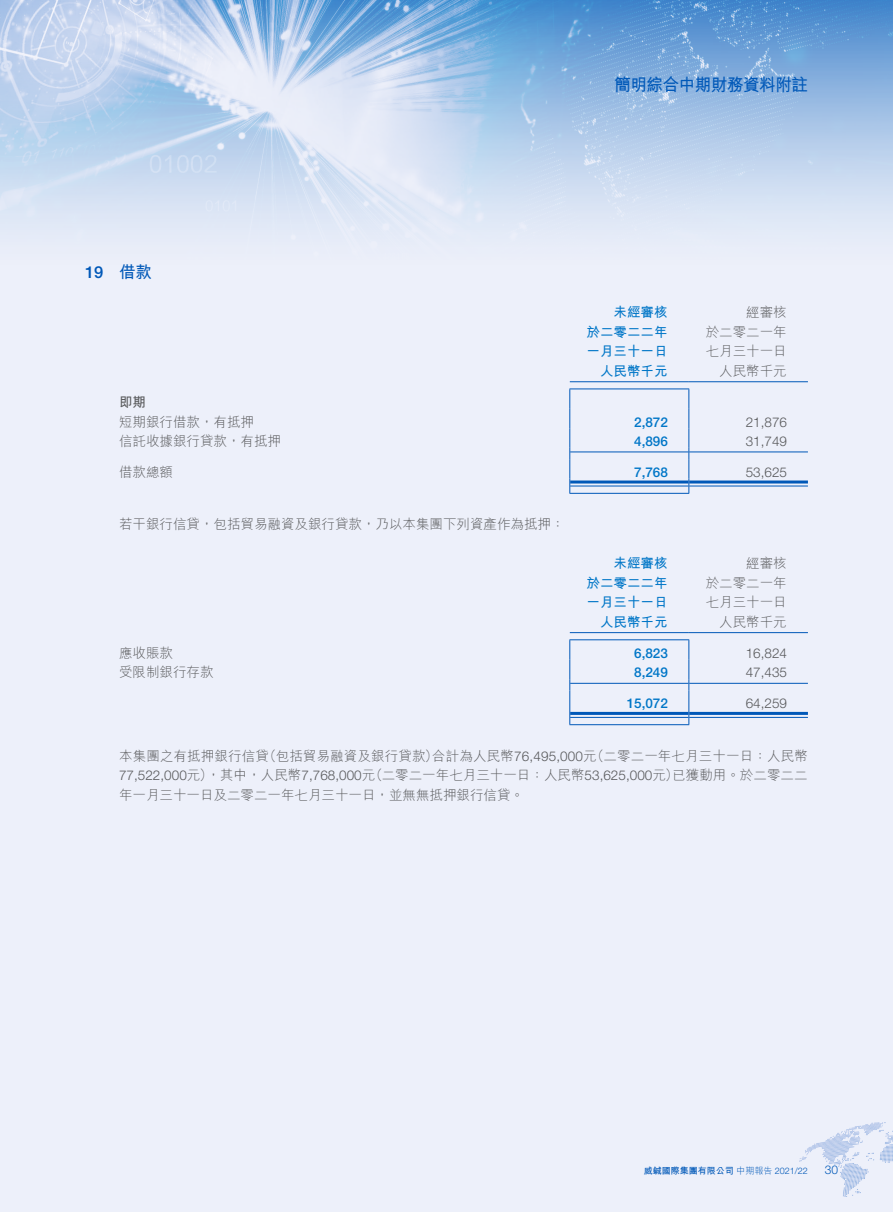
<style>
.page{position:relative;width:893px;height:1212px;background:#edf0fa}
.page>*{position:absolute;margin:0;border:0;box-sizing:border-box;transform-origin:0 0}
.t1{font:700 17.4px "M Hei HK";letter-spacing:-.025em;color:#0058b8;scale:.95 1}
.t2{font:700 16.5px "M Hei HK";color:#0058b8}
.t3{font:500 16.5px "Helvetica Neue LT Std";color:#0058b8}
.t4{font:300 13.5px/19.5px "M Hei HK";color:#57585a;text-align:right}
.t5{font:300 13.5px "Helvetica Neue LT Std";color:#57585a}
.t6{font:700 13.5px/19.5px "M Hei HK";color:#0076c7;text-align:justify}
.t7{font:500 13.5px "Helvetica Neue LT Std";color:#0076c7}
.t8{font:700 13.5px "M Hei HK";color:#57585a}
.t9{font:300 12px "Helvetica Neue LT Std";color:#0058b8}
.t10{font:700 9px "M Hei HK";color:#0058b8}
.s1{font-family:"Helvetica Neue LT Std"}
.s2{font-family:"M Hei HK"}
.s3{font-weight:300}
.s4{font-family:"Helvetica Neue LT Std";font-weight:300}
</style>
<div class="page">
<img style="left:799px;top:1123px;width:94px;height:73px">
<img style="left:0;top:0;width:893px;height:230px">
<hr style="left:569px;top:388px;width:120px;height:1px;background:#0058b8">
<svg style="left:569px;top:389px;width:1px;height:104px"></svg>
<hr style="left:569px;top:493px;width:120px;height:1px;background:#0058b8">
<svg style="left:688px;top:389px;width:1px;height:104px"></svg>
<hr style="left:570px;top:381px;width:119px;height:1px;background:#0058b8">
<hr style="left:689px;top:381px;width:119px;height:1px;background:#0058b8">
<hr style="left:570px;top:451px;width:118px;height:1px;background:#0058b8">
<hr style="left:689px;top:451px;width:119px;height:1px;background:#0058b8">
<hr style="left:570px;top:480px;width:118px;height:3px;background:#0058b8">
<hr style="left:570px;top:485px;width:118px;height:1px;background:#0058b8">
<hr style="left:689px;top:480px;width:119px;height:3px;background:#0058b8">
<hr style="left:689px;top:485px;width:119px;height:1px;background:#0058b8">
<hr style="left:569px;top:639px;width:120px;height:1px;background:#0058b8">
<svg style="left:569px;top:640px;width:1px;height:84px"></svg>
<hr style="left:569px;top:724px;width:120px;height:1px;background:#0058b8">
<svg style="left:688px;top:640px;width:1px;height:84px"></svg>
<hr style="left:570px;top:632px;width:119px;height:1px;background:#0058b8">
<hr style="left:689px;top:632px;width:119px;height:1px;background:#0058b8">
<hr style="left:570px;top:683px;width:118px;height:1px;background:#0058b8">
<hr style="left:689px;top:683px;width:119px;height:1px;background:#0058b8">
<hr style="left:570px;top:712px;width:118px;height:3px;background:#0058b8">
<hr style="left:570px;top:717px;width:118px;height:1px;background:#0058b8">
<hr style="left:689px;top:712px;width:119px;height:3px;background:#0058b8">
<hr style="left:689px;top:717px;width:119px;height:1px;background:#0058b8">
<p class="t1" style="left:614px;top:72px;width:205px">簡明綜合中期財務資料附註</p>
<p class="t3" style="left:85px;top:263px;width:20px">19</p>
<p class="t2" style="left:119px;top:260px;width:34px">借款</p>
<p class="t6" style="left:587px;top:302px;width:82px;text-indent:27px">未經審核於二零二二年一月三十一日</p>
<p class="t6" style="left:600px;top:360px;width:69px">人民幣千元</p>
<p class="t4" style="left:746px;top:302px;width:42px">經審核</p>
<p class="t4" style="left:706px;top:322px;width:82px">於二零二一年七月三十一日人民幣千元</p>
<p class="t8" style="left:119px;top:392px;width:28px">即期</p>
<p class="t4" style="left:119px;top:411px;width:136px">短期銀行借款，有抵押</p>
<p class="t7" style="left:634px;top:414px;width:35px">2,872</p>
<p class="t5" style="left:746px;top:413px;width:43px">21,876</p>
<p class="t4" style="left:119px;top:431px;width:163px">信託收據銀行貸款，有抵押</p>
<p class="t7" style="left:634px;top:433px;width:35px">4,896</p>
<p class="t5" style="left:746px;top:433px;width:43px">31,749</p>
<p class="t4" style="left:119px;top:462px;width:55px">借款總額</p>
<p class="t4" style="left:119px;top:514px;width:447px">若干銀行信貸，包括貿易融資及銀行貸款，乃以本集團下列資產作為抵押：</p>
<p class="t7" style="left:634px;top:464px;width:35px">7,768</p>
<p class="t5" style="left:746px;top:464px;width:43px">53,625</p>
<p class="t6" style="left:587px;top:552px;width:82px;text-indent:27px">未經審核於二零二二年一月三十一日</p>
<p class="t6" style="left:600px;top:611px;width:69px">人民幣千元</p>
<p class="t4" style="left:746px;top:553px;width:42px">經審核</p>
<p class="t4" style="left:706px;top:572px;width:82px">於二零二一年七月三十一日人民幣千元</p>
<p class="t4" style="left:119px;top:643px;width:55px">應收賬款</p>
<p class="t7" style="left:634px;top:645px;width:35px">6,823</p>
<p class="t5" style="left:746px;top:645px;width:43px">16,824</p>
<p class="t4" style="left:119px;top:662px;width:96px">受限制銀行存款</p>
<p class="t7" style="left:634px;top:665px;width:35px">8,249</p>
<p class="t5" style="left:746px;top:664px;width:43px">47,435</p>
<p class="t7" style="left:627px;top:695px;width:43px">15,072</p>
<p class="t4" style="left:432px;top:745px;width:377px">合計為人民幣<span class="s1">76,495,000</span> （元二零二一年七月三十一日：人民幣</p>
<p class="t5" style="left:746px;top:695px;width:43px">64,259</p>
<p class="t4" style="left:119px;top:745px;width:151px">本集團之有抵押銀行信貸</p>
<p class="t4" style="left:263px;top:745px;width:176px">（包括貿易融資及銀行貸款）</p>
<p class="t5" style="left:119px;top:767px;width:561px">77,522,000<span class="s2">元，）其中，人民幣</span>7,768,000 <span class="s2">（元二零二一年七月三十一日：人民幣</span>53,625,000<span class="s2">元）</span></p>
<p class="t4" style="left:119px;top:784px;width:406px">年一月三十一日及二零二一年七月三十一日，並無無抵押銀行信貸。</p>
<p class="t4" style="left:672px;top:765px;width:137px">已獲動用。於二零二二</p>
<p class="t10" style="left:644px;top:1164px;width:166px">威鋮國際集團有限公司<span class="s3">中期報告</span> <span class="s4">2021/22</span></p>
<p class="t9" style="left:825px;top:1163px;width:15px">30</p>
</div>
